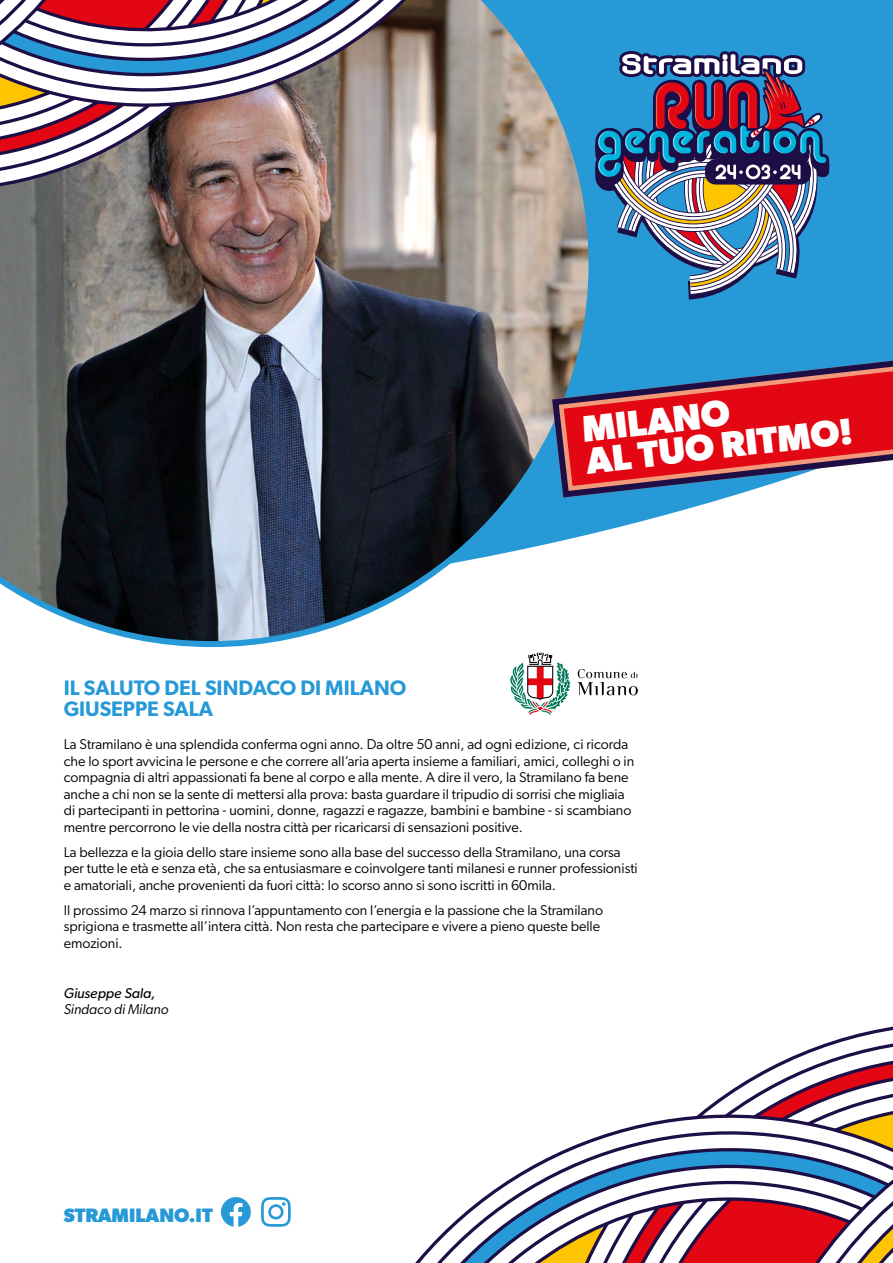
<style>
.page{position:relative;width:893px;height:1263px;background:#fff}
.page>*{position:absolute;margin:0;border:0;box-sizing:border-box;transform-origin:0 0}
.t1{font:700 37.05px/31px "Gibson";color:#fff}
.t2{font:600 21px/21px "Gibson";color:#2699d6}
.t3{font:700 19.5px "Gibson";color:#2699d6}
.t4{font:14.25px/16.5px "Gibson";color:#000}
.t5{font:italic 14.25px "Gibson";color:#000}
.t6{font:italic 14.25px "Gibson";color:#000}
</style>
<div class="page">
<svg style="left:594px;top:0;width:299px;height:533px;background:#41a5db"></svg>
<img style="left:0;top:0;width:594px;height:647px">
<svg style="left:0;top:171px;width:297px;height:19px;background:#7b6c69"></svg>
<svg style="left:432px;top:0;width:35px;height:137px;background:#786c64"></svg>
<svg style="left:0;top:0;width:432px;height:171px"></svg>
<svg style="left:261px;top:1197px;width:30px;height:30px"></svg>
<svg style="left:221px;top:1197px;width:30px;height:30px"></svg>
<svg style="left:546px;top:352px;width:347px;height:151px"></svg>
<svg style="left:549px;top:354px;width:344px;height:147px;background:#a64a61"></svg>
<svg style="left:578px;top:669px;width:60px;height:26px"></svg>
<svg style="left:510px;top:653px;width:60px;height:62px"></svg>
<svg style="left:595px;top:51px;width:234px;height:249px;background:#5c7b9f"></svg>
<svg style="left:778px;top:1040px;width:115px;height:23px"></svg>
<svg style="left:416px;top:1200px;width:64px;height:63px"></svg>
<svg style="left:480px;top:1063px;width:413px;height:200px"></svg>
<h1 class="t1" style="left:581px;top:412px;width:270px;rotate:-6deg">MILANO<br>AL TUO RITMO!</h1>
<h2 class="t2" style="left:64px;top:677px;width:344px">IL SALUTO DEL SINDACO DI MILANO<br>GIUSEPPE SALA</h2>
<p class="t4" style="left:64px;top:736px;width:572px">La Stramilano è una splendida conferma ogni anno. Da oltre 50 anni, ad ogni edizione, ci ricorda che lo sport avvicina le persone e che correre all’aria aperta insieme a familiari, amici, colleghi o in compagnia di altri appassionati fa bene al corpo e alla mente. A dire il vero, la Stramilano fa bene anche a chi non se la sente di mettersi alla prova: basta guardare il tripudio di sorrisi che migliaia di partecipanti in pettorina - uomini, donne, ragazzi e ragazze, bambini e bambine - si scambiano mentre percorrono le vie della nostra città per ricaricarsi di sensazioni positive.</p>
<p class="t4" style="left:64px;top:843px;width:575px">La bellezza e la gioia dello stare insieme sono alla base del successo della Stramilano, una corsa per tutte le età e senza età, che sa entusiasmare e coinvolgere tanti milanesi e runner professionisti e amatoriali, anche provenienti da fuori città: lo scorso anno si sono iscritti in 60mila.</p>
<p class="t4" style="left:64px;top:901px;width:541px">Il prossimo 24 marzo si rinnova l’appuntamento con l’energia e la passione che la Stramilano sprigiona e trasmette all’intera città. Non resta che partecipare e vivere a pieno queste belle emozioni.</p>
<p class="t6" style="left:64px;top:984px;width:93px">Giuseppe Sala,</p>
<p class="t5" style="left:64px;top:1001px;width:106px">Sindaco di Milano</p>
<h3 class="t3" style="left:64px;top:1203px;width:150px">STRAMILANO.IT</h3>
</div>
